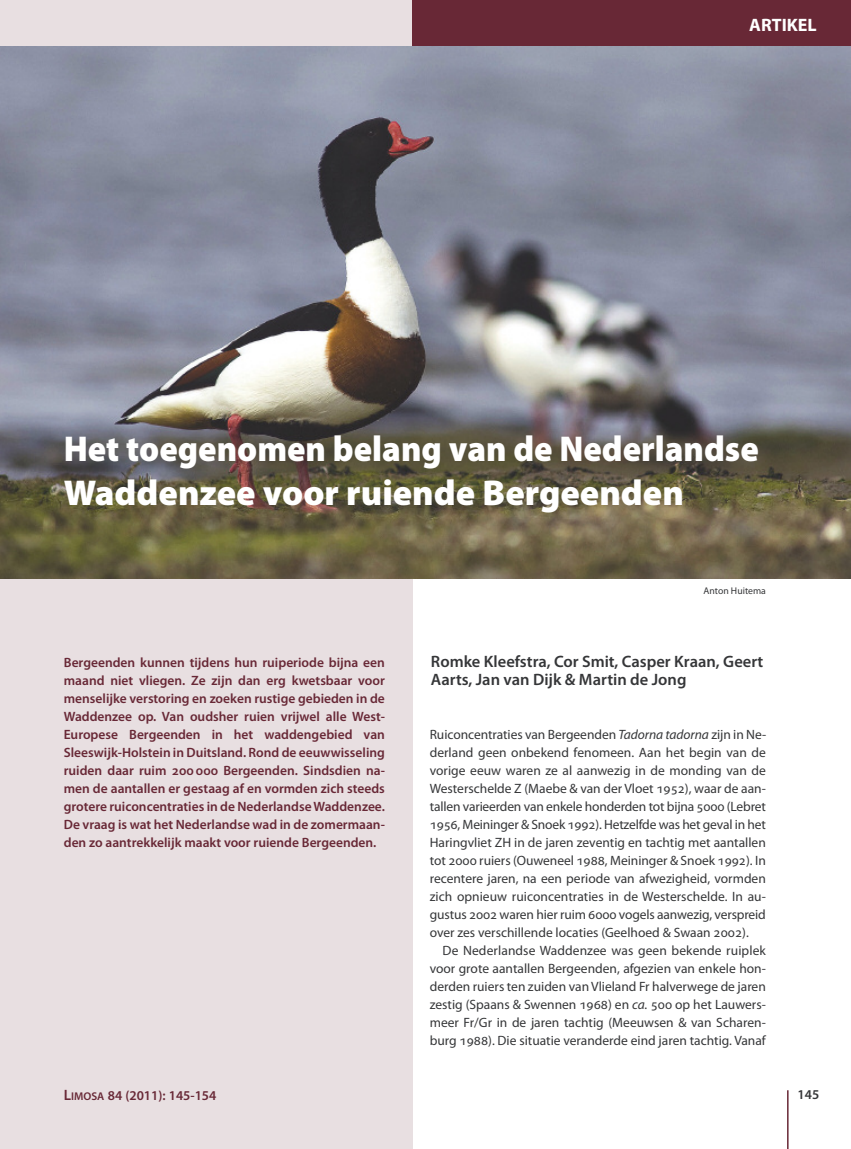
<style>
.page{position:relative;width:851px;height:1149px;background:#fff}
.page>*{position:absolute;margin:0;border:0;box-sizing:border-box;transform-origin:0 0}
.t1{font:900 36px/43.5px "Myriad Pro";color:#fff;scale:.95 1}
.t2{font:700 18px "Myriad Pro";color:#fff}
.t3{font:600 16.5px/18px "Myriad Pro";color:#353638}
.t4{font:13.5px/18px "Myriad Pro";color:#353638;text-align:justify}
.t5{font:600 13.5px/18px "Myriad Pro";color:#682836;text-align:justify}
.t6{font:600 13.5px "Myriad Pro";color:#353638}
.t7{font:9.75px "Myriad Pro";color:#353638}
.s1{font-style:italic}
.s2{font-size:15px}
.s3{font-size:11.25px}
</style>
<div class="page">
<hr style="left:787px;top:1089px;width:1px;height:59px;background:#682836">
<div style="left:0;top:0;width:412px;height:1148px;background:#e8dfe1"></div>
<div style="left:413px;top:0;width:437px;height:47px;background:#682836"></div>
<img style="left:0;top:46px;width:850px;height:532px">
<h2 class="t2" style="left:749px;top:18px;width:69px">ARTIKEL</h2>
<h1 class="t1" style="left:64px;top:430px;width:733px">Het toegenomen belang van de Nederlandse<br>Waddenzee voor ruiende Bergeenden</h1>
<p class="t7" style="left:703px;top:587px;width:64px">Anton Huitema</p>
<p class="t5" style="left:64px;top:654px;width:322px">Bergeenden kunnen tijdens hun ruiperiode bijna een maand niet vliegen. Ze zijn dan erg kwetsbaar voor menselijke verstoring en zoeken rustige gebieden in de Waddenzee op. Van oudsher ruien vrijwel alle West-Europese Bergeenden in het waddengebied van Sleeswijk-Holstein in Duitsland. Rond de eeuwwisseling ruiden daar ruim 200 000 Bergeenden. Sindsdien na&shy;men de aantallen er gestaag af en vormden zich steeds grotere ruiconcentraties in de NederlandseWaddenzee.<br>De vraag is wat het Nederlandse wad in de zomermaan&shy;den zo aantrekkelijk maakt voor ruiende Bergeenden.</p>
<p class="t3" style="left:431px;top:653px;width:334px">Romke Kleefstra, Cor Smit, Casper Kraan, Geert<br>Aarts, Jan van Dijk &amp; Martin de Jong</p>
<p class="t4" style="left:429px;top:726px;width:338px">Ruiconcentraties van Bergeenden <span class="s1">Tadorna tadorna</span> zijn in Ne&shy;derland geen onbekend fenomeen. Aan het begin van de vorige eeuw waren ze al aanwezig in de monding van de Westerschelde Z (Maebe &amp; van der Vloet 1952), waar de aan&shy;tallen varieerden van enkele honderden tot bijna 5000 (Lebret 1956, Meininger &amp; Snoek 1992). Hetzelfde was het geval in het Haringvliet ZH in de jaren zeventig en tachtig met aantallen tot 2000 ruiers (Ouweneel 1988, Meininger &amp; Snoek 1992). In recentere jaren, na een periode van afwezigheid, vormden zich opnieuw ruiconcentraties in de Westerschelde. In au&shy;gustus 2002 waren hier ruim 6000 vogels aanwezig, verspreid over zes verschillende locaties (Geelhoed &amp; Swaan 2002).</p>
<p class="t4" style="left:429px;top:942px;width:337px;text-indent:13px">De Nederlandse Waddenzee was geen bekende ruiplek voor grote aantallen Bergeenden, afgezien van enkele hon&shy;derden ruiers ten zuiden van Vlieland Fr halverwege de jaren zestig (Spaans &amp; Swennen 1968) en <span class="s1">ca.</span> 500 op het Lauwers&shy;meer Fr/Gr in de jaren tachtig (Meeuwsen &amp; van Scharen&shy;burg 1988). Die situatie veranderde eind jaren tachtig. Vanaf</p>
<p class="t5" style="left:64px;top:1087px;width:154px"><span class="s2">L</span><span class="s3">IMOSA</span> 84 (2011): 145-154</p>
<p class="t6" style="left:797px;top:1088px;width:23px">145</p>
</div>
